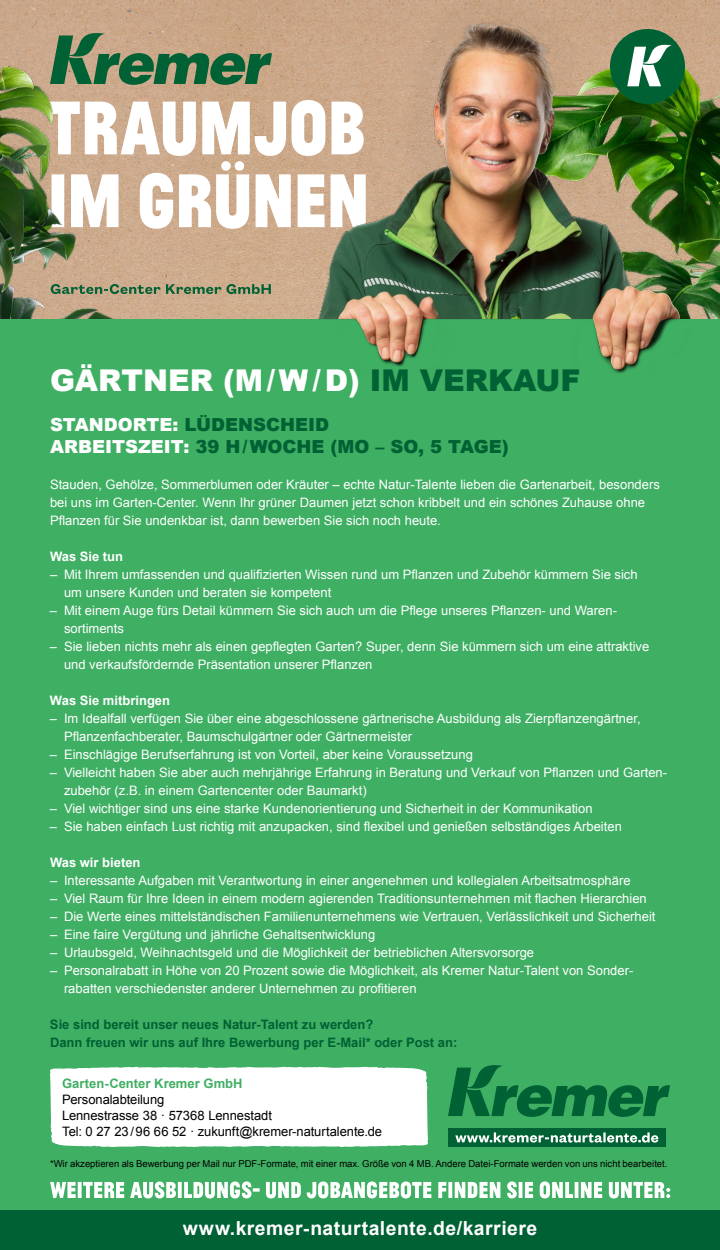
<style>
.page{position:relative;width:720px;height:1250px;background:#fff}
.page>*{position:absolute;margin:0;border:0;box-sizing:border-box;transform-origin:0 0}
.t1{font:900 30px "Arial";color:#fff}
.t2{font:700 19.4px "Arial";letter-spacing:.025em;color:#fff}
.t3{font:900 18px/22px "Arial";color:#006134}
.t4{font:13px/18px "Arial";color:#fff}
.t5{font:700 13px/18px "Arial";color:#006134}
.t6{font:13px/16px "Arial";letter-spacing:-.005em;color:#000}
.t7{font:700 13px "Arial";color:#fff}
.t8{font:700 13px "Arial";letter-spacing:.005em;color:#3faf63}
.t9{font:9.5px "Arial";color:#000}
.s1{color:#006134}
.s2{color:#fff}
</style>
<div class="page">
<img style="left:0;top:0;width:720px;height:319px">
<img style="left:694px;top:15px;width:26px;height:304px">
<img style="left:0;top:231px;width:218px;height:88px">
<div style="left:0;top:319px;width:720px;height:931px;background:#3faf63"></div>
<div style="left:448px;top:1128px;width:218px;height:19px;background:#006134"></div>
<div style="left:0;top:1210px;width:720px;height:40px;background:#006134"></div>
<svg style="left:448px;top:1065px;width:222px;height:52px"></svg>
<div style="left:50px;top:1067px;width:378px;height:80px;background:#fff"></div>
<svg style="left:455px;top:1132px;width:203px;height:11px"></svg>
<svg style="left:50px;top:1181px;width:620px;height:17px"></svg>
<svg style="left:50px;top:28px;width:222px;height:57px;background:#8a8f6b"></svg>
<svg style="left:218px;top:100px;width:90px;height:129px"></svg>
<img style="left:0;top:30px;width:218px;height:201px">
<img style="left:308px;top:0;width:386px;height:374px">
<svg style="left:51px;top:284px;width:220px;height:10px;background:#7e8e6b"></svg>
<h1 class="t1" style="left:50px;top:358px;width:532px">GÄRTNER (M/W/D) <span class="s1">IM VERKAUF</span></h1>
<h3 class="t3" style="left:50px;top:413px;width:460px"><span class="s2">STANDORTE:</span> LÜDENSCHEID<br><span class="s2">ARBEITSZEIT:</span> 39 H/WOCHE (MO – SO, 5 TAGE)</h3>
<p class="t4" style="left:50px;top:475px;width:611px">Stauden, Gehölze, Sommerblumen oder Kräuter – echte Natur-Talente lieben die Gartenarbeit, besonders bei uns im Garten-Center. Wenn Ihr grüner Daumen jetzt schon kribbelt und ein schönes Zuhause ohne<br>Pflanzen für Sie undenkbar ist, dann bewerben Sie sich noch heute.</p>
<p class="t7" style="left:50px;top:548px;width:75px">Was Sie tun</p>
<p class="t4" style="left:64px;top:565px;width:575px;text-indent:-14px">– Mit Ihrem umfassenden und qualifizierten Wissen rund um Pflanzen und Zubehör kümmern Sie sich um unsere Kunden und beraten sie kompetent</p>
<p class="t4" style="left:64px;top:601px;width:554px;text-indent:-14px">– Mit einem Auge fürs Detail kümmern Sie sich auch um die Pflege unseres Pflanzen- und Waren&shy;sortiments</p>
<p class="t4" style="left:64px;top:637px;width:587px;text-indent:-14px">– Sie lieben nichts mehr als einen gepflegten Garten? Super, denn Sie kümmern sich um eine attraktive und verkaufsfördernde Präsentation unserer Pflanzen</p>
<p class="t7" style="left:50px;top:692px;width:122px">Was Sie mitbringen</p>
<p class="t4" style="left:64px;top:709px;width:578px;text-indent:-14px">– Im Idealfall verfügen Sie über eine abgeschlossene gärtnerische Ausbildung als Zierpflanzengärtner,<br>Pflanzenfachberater, Baumschulgärtner oder Gärtnermeister</p>
<p class="t4" style="left:50px;top:745px;width:425px">– Einschlägige Berufserfahrung ist von Vorteil, aber keine Voraussetzung</p>
<p class="t4" style="left:64px;top:763px;width:605px;text-indent:-14px">– Vielleicht haben Sie aber auch mehrjährige Erfahrung in Beratung und Verkauf von Pflanzen und Garten&shy;zubehör (z.B. in einem Gartencenter oder Baumarkt)</p>
<p class="t4" style="left:50px;top:799px;width:544px">– Viel wichtiger sind uns eine starke Kundenorientierung und Sicherheit in der Kommunikation</p>
<p class="t4" style="left:50px;top:817px;width:573px">– Sie haben einfach Lust richtig mit anzupacken, sind flexibel und genießen selbständiges Arbeiten</p>
<p class="t7" style="left:50px;top:854px;width:92px">Was wir bieten</p>
<p class="t4" style="left:50px;top:871px;width:582px">– Interessante Aufgaben mit Verantwortung in einer angenehmen und kollegialen Arbeitsatmosphäre</p>
<p class="t4" style="left:50px;top:889px;width:598px">– Viel Raum für Ihre Ideen in einem modern agierenden Traditionsunternehmen mit flachen Hierarchien</p>
<p class="t4" style="left:50px;top:907px;width:607px">– Die Werte eines mittelständischen Familienunternehmens wie Vertrauen, Verlässlichkeit und Sicherheit</p>
<p class="t4" style="left:50px;top:925px;width:327px">– Eine faire Vergütung und jährliche Gehaltsentwicklung</p>
<p class="t4" style="left:50px;top:943px;width:486px">– Urlaubsgeld, Weihnachtsgeld und die Möglichkeit der betrieblichen Altersvorsorge</p>
<p class="t4" style="left:64px;top:961px;width:570px;text-indent:-14px">– Personalrabatt in Höhe von 20 Prozent sowie die Möglichkeit, als Kremer Natur-Talent von Sonder&shy;rabatten verschiedenster anderer Unternehmen zu profitieren</p>
<p class="t5" style="left:50px;top:1016px;width:409px">Sie sind bereit unser neues Natur-Talent zu werden?<br>Dann freuen wir uns auf Ihre Bewerbung per E-Mail* oder Post an:</p>
<p class="t8" style="left:62px;top:1075px;width:182px">Garten-Center Kremer GmbH</p>
<p class="t6" style="left:62px;top:1092px;width:322px">Personalabteilung<br>Lennestrasse 38 · 57368 Lennestadt<br>Tel: 0 27 23/96 66 52 · zukunft@kremer-naturtalente.de</p>
<p class="t9" style="left:50px;top:1157px;width:619px">*Wir akzeptieren als Bewerbung per Mail nur PDF-Formate, mit einer max. Größe von 4 MB. Andere Datei-Formate werden von uns nicht bearbeitet.</p>
<h2 class="t2" style="left:183px;top:1215px;width:356px">www.kremer-naturtalente.de/karriere</h2>
</div>
